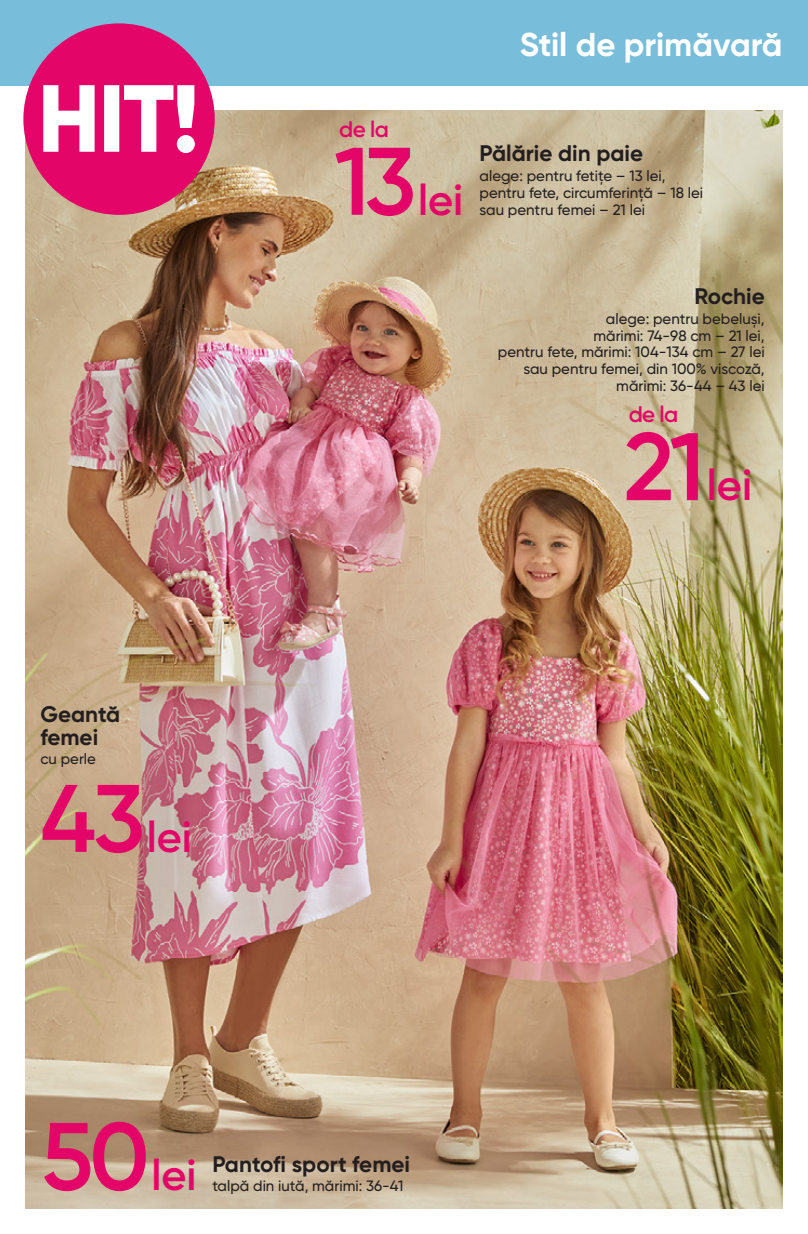
<style>
.page{position:relative;width:808px;height:1234px;background:#fff}
.page>*{position:absolute;margin:0;border:0;box-sizing:border-box;transform-origin:0 0}
.t1{font:600 43.2px "Gilroy";color:#e30567}
.t2{font:700 33px "Gilroy";color:#fff}
.t3{font:700 22.5px/22.5px "Gilroy";color:#231f20}
.t4{font:600 22.5px "Gilroy";letter-spacing:-.03em;color:#e30567}
.t5{font:500 15px/16.8px "Gilroy";color:#231f20;text-align:right}
.s1{font-size:95.7px}
</style>
<div class="page">
<div style="left:0;top:0;width:808px;height:85px;background:#78bdd9"></div>
<img style="left:26px;top:111px;width:756px;height:1097px">
<div style="left:23px;top:23px;width:192px;height:192px;background:#e30567;border-radius:50%"></div>
<svg style="left:43px;top:85px;width:152px;height:68px"></svg>
<h3 class="t3" style="left:40px;top:702px;width:81px">Geantă femei</h3>
<p class="t5" style="left:40px;top:750px;width:57px">cu perle</p>
<h1 class="t1" style="left:40px;top:809px;width:153px"><span class="s1">43</span>lei</h1>
<h2 class="t2" style="left:520px;top:24px;width:264px">Stil de primăvară</h2>
<h3 class="t4" style="left:339px;top:115px;width:51px">de la</h3>
<h1 class="t1" style="left:334px;top:173px;width:130px"><span class="s1">13</span>lei</h1>
<h3 class="t3" style="left:480px;top:142px;width:165px">Pălărie din paie</h3>
<p class="t5" style="left:480px;top:167px;width:225px;text-align:left">alege: pentru fetițe – 13 lei, pentru fete, circumferință – 18 lei sau pentru femei – 21 lei</p>
<h3 class="t3" style="left:694px;top:285px;width:72px">Rochie</h3>
<p class="t5" style="left:498px;top:310px;width:268px">alege: pentru bebeluși,<br>mărimi: 74-98 cm – 21 lei,<br>pentru fete, mărimi: 104-134 cm – 27 lei sau pentru femei, din 100% viscoză, mărimi: 36-44 – 43 lei</p>
<h3 class="t4" style="left:629px;top:400px;width:51px">de la</h3>
<h1 class="t1" style="left:624px;top:458px;width:130px"><span class="s1">21</span>lei</h1>
<h1 class="t1" style="left:41px;top:1147px;width:157px"><span class="s1">50</span>lei</h1>
<h3 class="t3" style="left:212px;top:1151px;width:199px">Pantofi sport femei</h3>
<p class="t5" style="left:212px;top:1176px;width:193px">talpă din iută, mărimi: 36-41</p>
</div>
